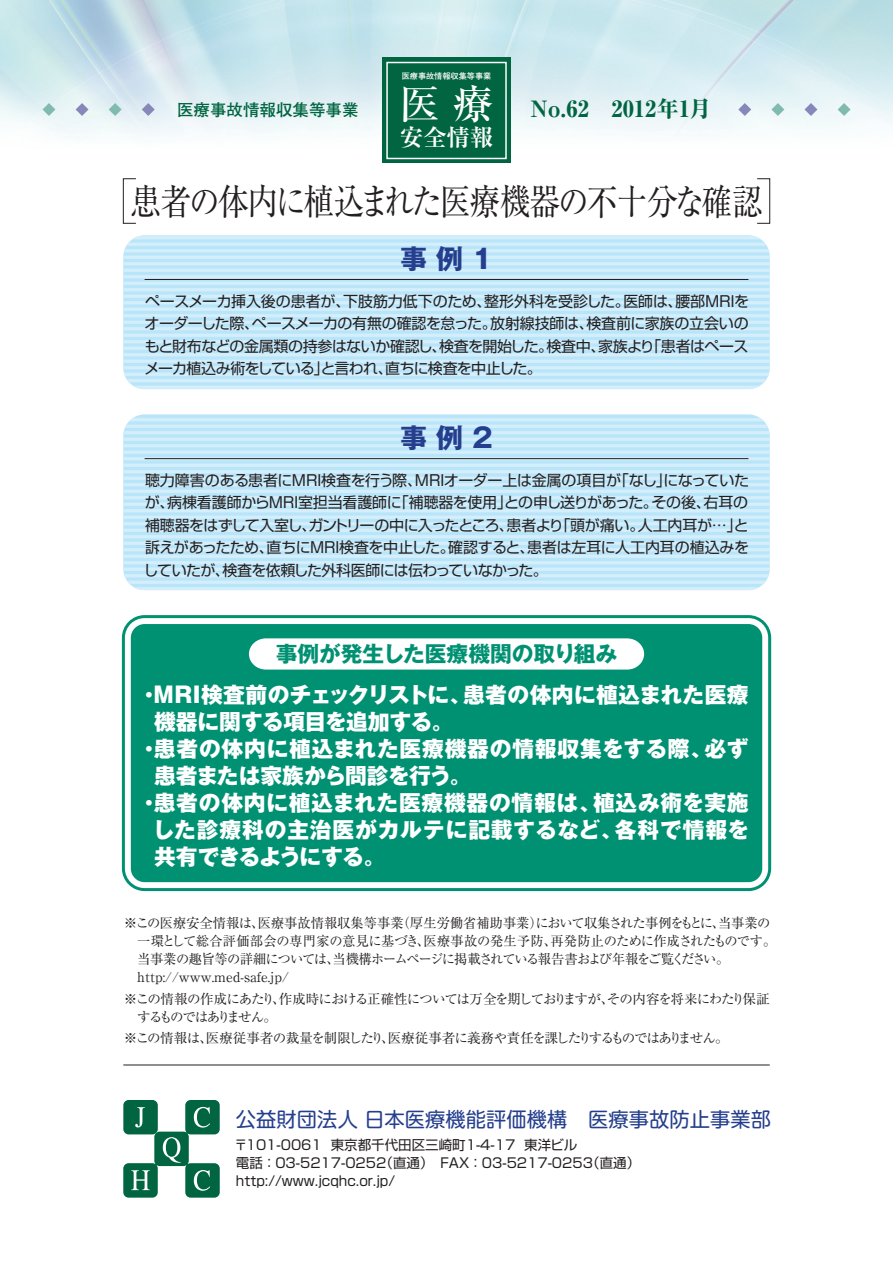
<style>
.page{position:relative;width:893px;height:1263px;background:#fff}
.page>*{position:absolute;margin:0;border:0;box-sizing:border-box;transform-origin:0 0}
.t1{font:40.35px "Ryumin Pro Medium 90 msp RKSJ H";color:#fff}
.t2{font:36px "Ryumin Pro Regular 90 msp RKSJ H";letter-spacing:-.06em;color:#231f20;scale:.85 1}
.t3{font:27px "Gothic MB101 Pro Bold 90 msp RKSJ H";color:#253f8e}
.t4{font:23.4px "Ryumin Pro Bold 90 msp RKSJ H";color:#fff}
.t5{font:22.5px "Ryumin Pro Heavy 90 msp RKSJ H";color:#006540}
.t6{font:21.75px "Gothic MB101 Pro Heavy 90 msp RKSJ H";letter-spacing:.02em;color:#fff}
.t7{font:21.75px "Gothic MB101 Pro Heavy 90 msp RKSJ H";letter-spacing:.04em;color:#fff}
.t8{font:21.75px "Gothic MB101 Pro Bold 90 msp RKSJ H";color:#009173}
.t9{font:21.75px "Gothic MB101 Pro Heavy 90 msp RKSJ H";letter-spacing:-.025em;color:#fff}
.t10{font:21.75px "Gothic MB101 Pro Heavy 90 msp RKSJ H";letter-spacing:-.015em;color:#fff}
.t11{font:21.75px "Gothic MB101 Pro Heavy 90 msp RKSJ H";letter-spacing:-.05em;color:#fff}
.t12{font:20.25px "Shin M Go Pro Regular 90 msp RKSJ H";letter-spacing:.005em;color:#253f8e}
.t13{font:16.5px "Futo Go B101 Pro Bold 90 msp RKSJ H";color:#006540}
.t14{font:15px/22.5px "Shin Go Pro Regular 90 msp RKSJ H";letter-spacing:-.04em;color:#231f20;text-align:justify}
.t15{font:13.5px/18px "Shin Go Pro Regular 90 msp RKSJ H";color:#231f20}
.t16{font:13.5px "Ryumin Pro Regular 90 msp RKSJ H";color:#231f20}
.t17{font:13.5px/18px "Ryumin Pro Regular 90 msp RKSJ H";letter-spacing:-.085em;color:#231f20}
.t18{font:13.5px "Ryumin Pro Regular 90 msp RKSJ H";letter-spacing:-.02em;color:#231f20}
.t19{font:13.5px "Ryumin Pro Regular 90 msp RKSJ H";letter-spacing:-.065em;color:#231f20}
.t20{font:13.5px "Ryumin Pro Regular 90 msp RKSJ H";letter-spacing:-.07em;color:#231f20}
.t21{font:8.1px "Futo Go B101 Pro Bold 90 msp RKSJ H";color:#fff}
</style>
<div class="page">
<img style="left:0;top:0;width:893px;height:1065px">
<svg style="left:109px;top:103px;width:13px;height:13px"></svg>
<svg style="left:43px;top:103px;width:12px;height:13px"></svg>
<svg style="left:142px;top:103px;width:13px;height:13px"></svg>
<svg style="left:76px;top:103px;width:13px;height:13px"></svg>
<svg style="left:771px;top:103px;width:13px;height:13px"></svg>
<svg style="left:804px;top:103px;width:13px;height:13px"></svg>
<svg style="left:738px;top:103px;width:13px;height:13px"></svg>
<svg style="left:837px;top:103px;width:13px;height:13px"></svg>
<div style="left:382px;top:58px;width:129px;height:105px;background:#006540"></div>
<div style="left:386px;top:62px;width:121px;height:97px;border:1px solid #fff"></div>
<hr style="left:123px;top:1065px;width:647px;height:1px;background:#231f20">
<div style="left:123px;top:235px;width:647px;height:154px;background:linear-gradient(to right,#c7eafa,#c7eafa);border-radius:21px"></div>
<hr style="left:145px;top:279px;width:603px;height:1px;background:#231f20">
<div style="left:123px;top:414px;width:647px;height:176px;background:linear-gradient(to right,#c6eafa,#c6eafa);border-radius:21px"></div>
<hr style="left:145px;top:458px;width:603px;height:1px;background:#231f20">
<div style="left:123px;top:178px;width:13px;height:46px;border:1px solid #231f20"></div>
<div style="left:757px;top:178px;width:13px;height:46px;border:1px solid #231f20"></div>
<svg style="left:123px;top:1100px;width:97px;height:98px"></svg>
<svg style="left:120px;top:614px;width:653px;height:279px"></svg>
<div style="left:132px;top:626px;width:629px;height:255px;background:#009173;border-radius:12px"></div>
<div style="left:131px;top:624px;width:631px;height:258px;border:3px solid #009173;border-radius:12px"></div>
<svg style="left:249px;top:638px;width:395px;height:32px;background:#f4faf9"></svg>
<p class="t13" style="left:177px;top:103px;width:183px">医療事故情報収集等事業</p>
<p class="t21" style="left:402px;top:73px;width:91px">医療事故情報収集等事業</p>
<h1 class="t1" style="left:399px;top:89px;width:96px">医 療</h1>
<h3 class="t4" style="left:400px;top:129px;width:95px">安全情報</h3>
<h3 class="t5" style="left:531px;top:100px;width:182px">No.62　2012年1月</h3>
<h2 class="t2" style="left:131px;top:188px;width:745px">患者の体内に植込まれた医療機器の不十分な確認</h2>
<h3 class="t3" style="left:400px;top:249px;width:94px">事 例 1</h3>
<p class="t14" style="left:144px;top:292px;width:606px">ペースメーカ挿入後の患者が、下肢筋力低下のため、整形外科を受診した。医師は、腰部ＭＲＩをオーダーした際、ペースメーカの有無の確認を怠った。放射線技師は、検査前に家族の立会いのもと財布などの金属類の持参はないか確認し、検査を開始した。検査中、家族より「患者はペースメーカ植込み術をしている」と言われ、直ちに検査を中止した。</p>
<h3 class="t3" style="left:400px;top:428px;width:94px">事 例 2</h3>
<p class="t14" style="left:144px;top:471px;width:607px">聴力障害のある患者にMRI検査を行う際、MRIオーダー上は金属の項目が「なし」になっていたが、病棟看護師からＭＲＩ室担当看護師に「補聴器を使用」との申し送りがあった。その後、右耳の補聴器をはずして入室し、ガントリーの中に入ったところ、患者より「頭が痛い。人工内耳が…」と訴えがあったため、直ちにMRI検査を中止した。確認すると、患者は左耳に人工内耳の植込みをしていたが、検査を依頼した外科医師には伝わっていなかった。</p>
<h3 class="t8" style="left:276px;top:646px;width:343px">事例が発生した医療機関の取り組み</h3>
<h3 class="t6" style="left:138px;top:687px;width:612px">・ＭＲＩ検査前のチェックリストに、患者の体内に植込まれた医療</h3>
<h3 class="t10" style="left:154px;top:714px;width:301px">機器に関する項目を追加する。</h3>
<h3 class="t6" style="left:138px;top:741px;width:612px">・患者の体内に植込まれた医療機器の情報収集をする際、必ず</h3>
<h3 class="t9" style="left:154px;top:768px;width:319px">患者または家族から問診を行う。</h3>
<h3 class="t6" style="left:138px;top:795px;width:612px">・患者の体内に植込まれた医療機器の情報は、植込み術を実施</h3>
<h3 class="t7" style="left:153px;top:822px;width:598px">した診療科の主治医がカルテに記載するなど、各科で情報を</h3>
<h3 class="t11" style="left:154px;top:849px;width:233px">共有できるようにする。</h3>
<p class="t16" style="left:124px;top:918px;width:648px">※この医療安全情報は、医療事故情報収集等事業（厚生労働省補助事業）において収集された事例をもとに、当事業の</p>
<p class="t18" style="left:137px;top:936px;width:640px">一環として総合評価部会の専門家の意見に基づき、医療事故の発生予防、再発防止のために作成されたものです。</p>
<p class="t20" style="left:137px;top:954px;width:594px">当事業の趣旨等の詳細については、当機構ホームページに掲載されている報告書および年報をご覧ください。</p>
<p class="t16" style="left:124px;top:972px;width:167px">　http://www.med-safe.jp/</p>
<p class="t17" style="left:137px;top:992px;width:634px;text-indent:-13px">※この情報の作成にあたり、作成時における正確性については万全を期しておりますが、その内容を将来にわたり保証するものではありません。</p>
<p class="t19" style="left:124px;top:1033px;width:606px">※この情報は、医療従事者の裁量を制限したり、医療従事者に義務や責任を課したりするものではありません。</p>
<h3 class="t12" style="left:236px;top:1112px;width:537px">公益財団法人 日本医療機能評価機構　医療事故防止事業部</h3>
<p class="t15" style="left:234px;top:1138px;width:408px">〒101-0061 東京都千代田区三崎町1-4-17 東洋ビル<br>電話 ：03-5217-0252（直通）　ＦＡＸ ：03-5217-0253（直通）http://www.jcqhc.or.jp/</p>
</div>
